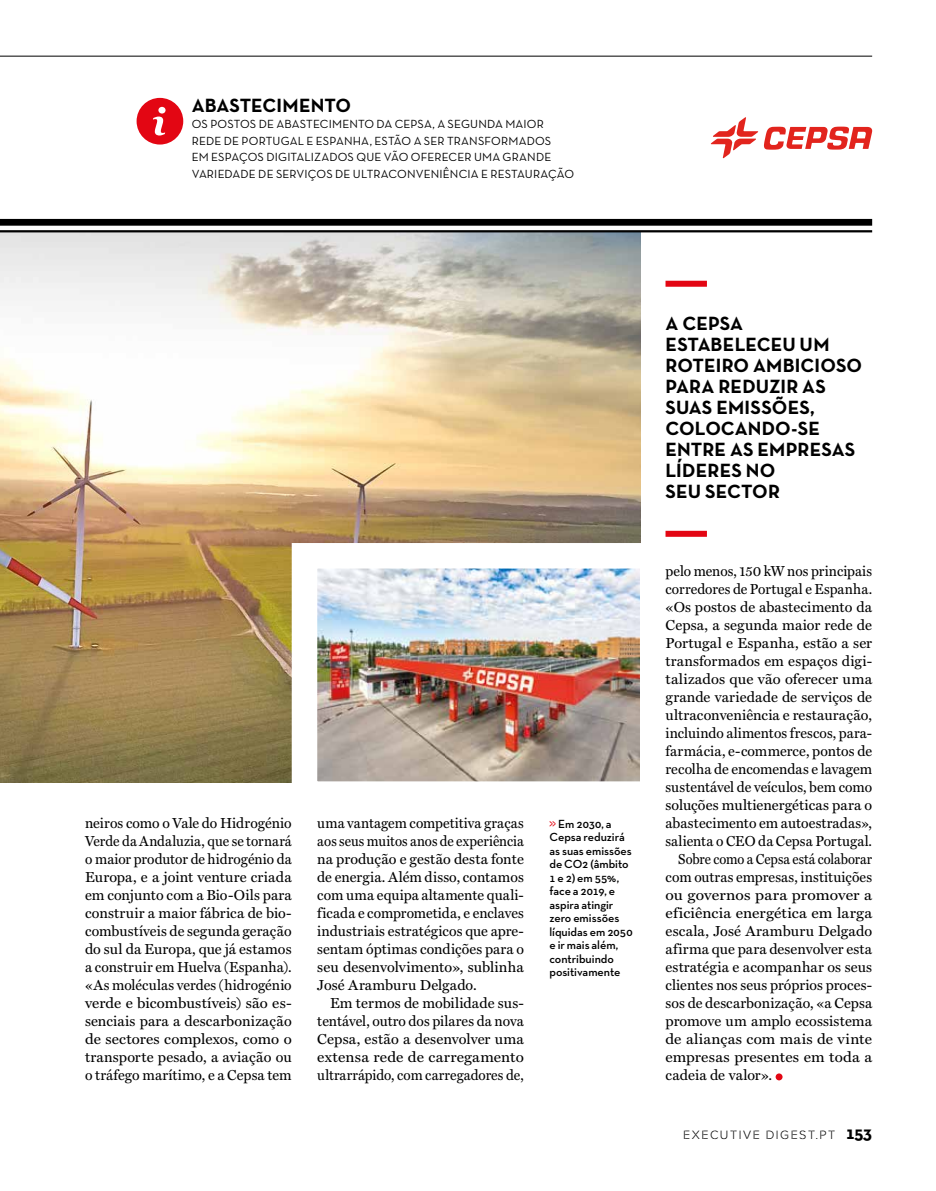
<style>
.page{position:relative;width:936px;height:1191px;background:#fff}
.page>*{position:absolute;margin:0;border:0;box-sizing:border-box;transform-origin:0 0}
.t1{font:700 19.5px/21px "Neutra Text TF";letter-spacing:.005em;color:#000}
.t2{font:14.55px/18px "Miller Text";letter-spacing:.005em;color:#000;text-align:justify}
.t3{font:14.55px/18px "Miller Text";letter-spacing:.005em;color:#000;text-align:justify;scale:.95 1}
.t4{font:14.55px "Miller Text";letter-spacing:.005em;color:#000;scale:.96 1}
.t5{font:14.55px "Miller Text";letter-spacing:.005em;color:#000;scale:1.06 1}
.t6{font:14.55px "Miller Text";letter-spacing:.005em;color:#000;scale:.9 1}
.t7{font:14.55px "Miller Text";letter-spacing:.005em;color:#000;scale:1.07 1}
.t8{font:14.55px "Miller Text";letter-spacing:.005em;color:#000;scale:1.09 1}
.t9{font:12.6px "Rafale BG";letter-spacing:.12em;color:#000}
.t10{font:12px/16.5px "Neutra Text TF";letter-spacing:.01em;color:#000}
.t11{font:600 12px/13.5px "Neutra Text TF";letter-spacing:-.005em;color:#000}
.s1{font-family:"Arial";font-weight:400;color:#e30613}
.s2{font-family:"Neutra Text TF";font-weight:700;font-size:18.15px}
</style>
<div class="page">
<img style="left:0;top:232px;width:640px;height:550px">
<img style="left:279px;top:530px;width:399px;height:253px">
<div style="left:775px;top:1073px;width:7px;height:7px;background:#e30613;border-radius:50%"></div>
<div style="left:665px;top:531px;width:42px;height:6px;background:#e30613"></div>
<div style="left:665px;top:281px;width:42px;height:6px;background:#e30613"></div>
<svg style="left:0;top:55px;width:872px;height:103px"></svg>
<hr style="left:0;top:230px;width:872px;height:2px;background:#000">
<div style="left:0;top:219px;width:872px;height:7px;background:#000"></div>
<h1 class="t1" style="left:192px;top:94px;width:161px">ABASTECIMENTO</h1>
<p class="t10" style="left:192px;top:115px;width:384px">OS POSTOS DE ABASTECIMENTO DA CEPSA, A SEGUNDA MAIOR REDE DE PORTUGAL E ESPANHA, ESTÃO A SER TRANSFORMADOS<br>EM ESPAÇOS DIGITALIZADOS QUE VÃO OFERECER UMA GRANDE VARIEDADE DE SERVIÇOS DE ULTRACONVENIÊNCIA E RESTAURAÇÃO</p>
<p class="t2" style="left:85px;top:814px;width:208px">neiros como o Vale do Hidrogénio Verde da Andaluzia, que se tornará o maior produtor de hidrogénio da Europa, e a joint venture criada em conjunto com a Bio-Oils para construir a maior fábrica de bio&shy;combustíveis de segunda geração do sul da Europa, que já estamos a construir em Huelva (Espanha). «As moléculas verdes (hidrogénio verde e bicombustíveis) são es&shy;senciais para a descarbonização de sectores complexos, como o transporte pesado, a aviação ou o tráfego marítimo, e a Cepsa tem</p>
<p class="t3" style="left:317px;top:814px;width:219px">uma vantagem competitiva graças aos seus muitos anos de experiência na produção e gestão desta fonte de energia. Além disso, contamos com uma equipa altamente quali&shy;ficada e comprometida, e enclaves industriais estratégicos que apre&shy;sentam óptimas condições para o seu desenvolvimento», sublinha José Aramburu Delgado.</p>
<p class="t2" style="left:317px;top:994px;width:208px;text-indent:13px">Em termos de mobilidade sus&shy;tentável, outro dos pilares da nova Cepsa, estão a desenvolver uma extensa rede de carregamento ultrarrápido, com carregadores de,</p>
<p class="t11" style="left:549px;top:816px;width:85px"><span class="s1">&gt;&gt;</span> Em 2030, a<br>Cepsa reduzirá as suas emissões de CO2 (âmbito<br>1 e 2) em 55%, face a 2019, e aspira atingir zero emissões líquidas em 2050 e ir mais além, contribuindo positivamente</p>
<h1 class="t1" style="left:665px;top:312px;width:198px">A CEPSA<br>ESTABELECEU UM<br>ROTEIRO AMBICIOSO<br>PARA REDUZIR AS<br>SUAS EMISSÕES,<br>COLOCANDO-SE<br>ENTRE AS EMPRESAS<br>LÍDERES NO<br>SEU SECTOR</h1>
<p class="t4" style="left:665px;top:562px;width:217px">pelo menos, 150 kW nos principais</p>
<p class="t3" style="left:665px;top:580px;width:219px">corredores de Portugal e Espanha.</p>
<p class="t2" style="left:665px;top:598px;width:208px">«Os postos de abastecimento da</p>
<p class="t2" style="left:665px;top:616px;width:208px">Cepsa, a segunda maior rede de</p>
<p class="t2" style="left:665px;top:634px;width:208px">Portugal e Espanha, estão a ser</p>
<p class="t2" style="left:665px;top:652px;width:208px">transformados em espaços digi-</p>
<p class="t2" style="left:665px;top:670px;width:208px">talizados que vão oferecer uma</p>
<p class="t2" style="left:665px;top:688px;width:208px">grande variedade de serviços de</p>
<p class="t2" style="left:665px;top:706px;width:208px">ultraconveniência e restauração,</p>
<p class="t4" style="left:665px;top:724px;width:217px">incluindo alimentos frescos, para-</p>
<p class="t2" style="left:665px;top:742px;width:208px">farmácia, e-commerce, pontos de</p>
<p class="t2" style="left:665px;top:760px;width:208px">recolha de encomendas e lavagem</p>
<p class="t2" style="left:665px;top:778px;width:208px">sustentável de veículos, bem como</p>
<p class="t2" style="left:665px;top:796px;width:208px">soluções multienergéticas para o</p>
<p class="t2" style="left:665px;top:814px;width:208px">abastecimento em autoestradas»,</p>
<p class="t4" style="left:665px;top:832px;width:217px">salienta o CEO da Cepsa Portugal.</p>
<p class="t6" style="left:678px;top:850px;width:217px">Sobre como a Cepsa está colaborar</p>
<p class="t2" style="left:665px;top:868px;width:208px">com outras empresas, instituições</p>
<p class="t8" style="left:665px;top:886px;width:191px">ou governos para promover a</p>
<p class="t7" style="left:665px;top:904px;width:195px">eficiência energética em larga</p>
<p class="t2" style="left:665px;top:922px;width:208px">escala, José Aramburu Delgado</p>
<p class="t2" style="left:665px;top:940px;width:208px">afirma que para desenvolver esta</p>
<p class="t2" style="left:665px;top:958px;width:208px">estratégia e acompanhar os seus</p>
<p class="t2" style="left:665px;top:976px;width:208px">clientes nos seus próprios proces-</p>
<p class="t2" style="left:665px;top:994px;width:208px">sos de descarbonização, «a Cepsa</p>
<p class="t2" style="left:665px;top:1012px;width:208px">promove um amplo ecossistema</p>
<p class="t5" style="left:665px;top:1030px;width:196px">de alianças com mais de vinte</p>
<p class="t5" style="left:665px;top:1048px;width:196px">empresas presentes em toda a</p>
<p class="t2" style="left:665px;top:1066px;width:108px">cadeia de valor».</p>
<p class="t9" style="left:683px;top:1128px;width:190px">EXECUTIVE DIGEST.PT <span class="s2">153</span></p>
</div>
